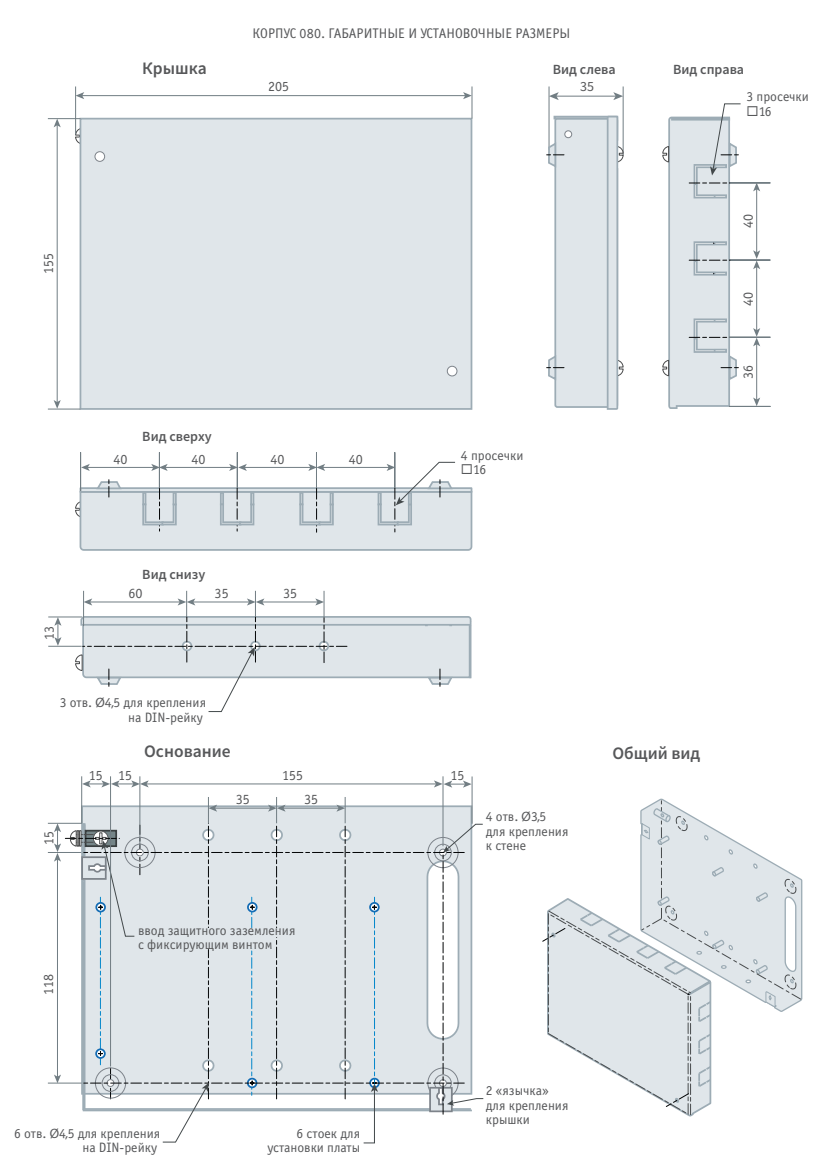
<style>
.page{position:relative;width:823px;height:1170px;background:#fff}
.page>*{position:absolute;margin:0;border:0;box-sizing:border-box;transform-origin:0 0}
.t1{font:600 17.5px "Source Sans Pro";color:#57585a}
.t2{font:14.17px "Officina Sans ITC Pro";color:#57585a}
.t3{font:14px "Officina Sans Book C";color:#57585a}
.t4{font:14px "Officina Sans ITC Pro";color:#57585a}
.t5{font:600 14px "Source Sans Pro";color:#57585a}
.t6{font:14px "Source Sans Pro";color:#57585a}
.t7{font:13.65px/14.3px "Officina Sans Book C";color:#57585a;text-align:right}
.s1{font-family:"Myriad Pro"}
</style>
<div class="page">
<svg style="left:75px;top:128px;width:5px;height:16px"></svg>
<div style="left:80px;top:118px;width:392px;height:292px;background:#e0e6ea;border:2px solid #9dacb5"></div>
<hr style="left:728px;top:406px;width:42px;height:1px;background:#717d83">
<hr style="left:728px;top:337px;width:42px;height:1px;background:#717d83">
<hr style="left:728px;top:260px;width:42px;height:1px;background:#717d83">
<hr style="left:728px;top:182px;width:42px;height:1px;background:#717d83">
<hr style="left:471px;top:86px;width:1px;height:33px;background:#717d83">
<hr style="left:75px;top:86px;width:1px;height:49px;background:#717d83">
<div style="left:95px;top:152px;width:10px;height:9px;background:#fff;border-radius:50%"></div>
<div style="left:94px;top:151px;width:11px;height:11px;border:1px solid #7d838a;border-radius:50%"></div>
<div style="left:447px;top:366px;width:10px;height:10px;background:#fff;border-radius:50%"></div>
<div style="left:447px;top:366px;width:10px;height:10px;border:1px solid #7d838a;border-radius:50%"></div>
<hr style="left:555px;top:96px;width:61px;height:1px;background:#717d83">
<svg style="left:613px;top:92px;width:9px;height:8px"></svg>
<svg style="left:549px;top:92px;width:9px;height:8px"></svg>
<hr style="left:82px;top:95px;width:383px;height:1px;background:#717d83">
<svg style="left:463px;top:92px;width:8px;height:7px"></svg>
<svg style="left:75px;top:92px;width:9px;height:7px"></svg>
<hr style="left:756px;top:344px;width:1px;height:56px;background:#717d83">
<svg style="left:753px;top:397px;width:7px;height:9px"></svg>
<hr style="left:756px;top:267px;width:1px;height:64px;background:#717d83">
<svg style="left:753px;top:328px;width:7px;height:18px"></svg>
<hr style="left:548px;top:86px;width:1px;height:64px;background:#717d83">
<hr style="left:622px;top:86px;width:1px;height:70px;background:#717d83">
<hr style="left:756px;top:189px;width:1px;height:64px;background:#717d83">
<svg style="left:753px;top:250px;width:7px;height:19px"></svg>
<svg style="left:753px;top:183px;width:7px;height:8px"></svg>
<hr style="left:48px;top:409px;width:32px;height:1px;background:#717d83">
<hr style="left:48px;top:118px;width:32px;height:1px;background:#717d83">
<hr style="left:57px;top:125px;width:1px;height:278px;background:#717d83">
<svg style="left:54px;top:400px;width:7px;height:9px"></svg>
<svg style="left:54px;top:119px;width:7px;height:8px"></svg>
<hr style="left:139px;top:776px;width:1px;height:72px;background:#717d83">
<hr style="left:81px;top:776px;width:1px;height:48px;background:#717d83">
<hr style="left:442px;top:776px;width:1px;height:70px;background:#717d83">
<hr style="left:146px;top:783px;width:290px;height:1px;background:#717d83">
<svg style="left:82px;top:780px;width:67px;height:7px"></svg>
<hr style="left:48px;top:852px;width:33px;height:1px;background:#717d83">
<hr style="left:48px;top:823px;width:34px;height:1px;background:#717d83">
<svg style="left:54px;top:617px;width:7px;height:29px"></svg>
<hr style="left:48px;top:646px;width:34px;height:1px;background:#717d83">
<hr style="left:48px;top:616px;width:34px;height:1px;background:#717d83">
<hr style="left:110px;top:776px;width:1px;height:290px;background:#717d83">
<svg style="left:434px;top:780px;width:37px;height:8px"></svg>
<hr style="left:471px;top:776px;width:1px;height:48px;background:#717d83">
<hr style="left:48px;top:1083px;width:34px;height:1px;background:#717d83">
<svg style="left:542px;top:798px;width:261px;height:319px"></svg>
<svg style="left:546px;top:115px;width:77px;height:295px;background:#dee4e7"></svg>
<svg style="left:662px;top:103px;width:79px;height:306px"></svg>
<hr style="left:159px;top:452px;width:1px;height:37px;background:#717d83">
<hr style="left:80px;top:452px;width:1px;height:39px;background:#717d83">
<hr style="left:237px;top:452px;width:1px;height:37px;background:#717d83">
<hr style="left:316px;top:452px;width:1px;height:37px;background:#717d83">
<hr style="left:394px;top:452px;width:1px;height:37px;background:#717d83">
<svg style="left:75px;top:591px;width:397px;height:121px"></svg>
<svg style="left:75px;top:461px;width:398px;height:90px"></svg>
<svg style="left:54px;top:797px;width:430px;height:347px"></svg>
<p class="t4" style="left:40px;top:274px;width:22px;rotate:-90deg">155</p>
<p class="t4" style="left:41px;top:640px;width:15px;rotate:-90deg">13</p>
<p class="t1" style="left:142px;top:57px;width:66px">Крышка</p>
<p class="t5" style="left:142px;top:427px;width:71px">Вид сверху</p>
<p class="t3" style="left:252px;top:25px;width:319px">КОРПУС 080. ГАБАРИТНЫЕ И УСТАНОВОЧНЫЕ РАЗМЕРЫ</p>
<p class="t4" style="left:268px;top:78px;width:22px">205</p>
<p class="t5" style="left:552px;top:60px;width:64px">Вид слева</p>
<p class="t5" style="left:673px;top:60px;width:72px">Вид справа</p>
<p class="t6" style="left:580px;top:77px;width:15px">35</p>
<p class="t7" style="left:746px;top:90px;width:64px">3 просечки</p>
<p class="t7" style="left:746px;top:104px;width:27px">◻16</p>
<p class="t4" style="left:739px;top:228px;width:15px;rotate:-90deg">40</p>
<p class="t4" style="left:739px;top:306px;width:15px;rotate:-90deg">40</p>
<p class="t4" style="left:739px;top:379px;width:15px;rotate:-90deg">36</p>
<p class="t4" style="left:113px;top:451px;width:15px">40</p>
<p class="t4" style="left:191px;top:451px;width:15px">40</p>
<p class="t4" style="left:270px;top:451px;width:15px">40</p>
<p class="t4" style="left:349px;top:451px;width:15px">40</p>
<p class="t5" style="left:142px;top:565px;width:64px">Вид снизу</p>
<p class="t2" style="left:128px;top:585px;width:16px">60</p>
<p class="t2" style="left:214px;top:585px;width:16px">35</p>
<p class="t2" style="left:283px;top:585px;width:16px">35</p>
<p class="t7" style="left:461px;top:448px;width:64px">4 просечки</p>
<p class="t7" style="left:461px;top:463px;width:27px">◻16</p>
<p class="t7" style="left:60px;top:696px;width:148px">3 отв. <span class="s1">Ø</span>4,5 для крепления на DIN-рейку</p>
<p class="t1" style="left:144px;top:740px;width:88px">Основание</p>
<p class="t4" style="left:89px;top:767px;width:45px">15 15</p>
<p class="t4" style="left:282px;top:767px;width:22px">155</p>
<p class="t4" style="left:40px;top:845px;width:15px;rotate:-90deg">15</p>
<p class="t4" style="left:40px;top:995px;width:22px;rotate:-90deg">118</p>
<p class="t2" style="left:236px;top:791px;width:16px">35</p>
<p class="t2" style="left:304px;top:791px;width:16px">35</p>
<p class="t7" style="left:138px;top:924px;width:159px;line-height:13.1px;text-align:left">ввод защитного заземления с фиксирующим винтом</p>
<p class="t7" style="left:14px;top:1126px;width:148px">6 отв. <span class="s1">Ø</span>4,5 для крепления на DIN-рейку</p>
<p class="t7" style="left:267px;top:1126px;width:94px">6 стоек для установки платы</p>
<p class="t4" style="left:450px;top:767px;width:15px">15</p>
<p class="t7" style="left:486px;top:810px;width:84px;text-align:left">4 отв. <span class="s1">Ø</span>3,5 для крепления к стене</p>
<p class="t1" style="left:612px;top:741px;width:89px">Общий вид</p>
<p class="t7" style="left:486px;top:1084px;width:84px;text-align:left">2 «язычка» для крепления крышки</p>
</div>
